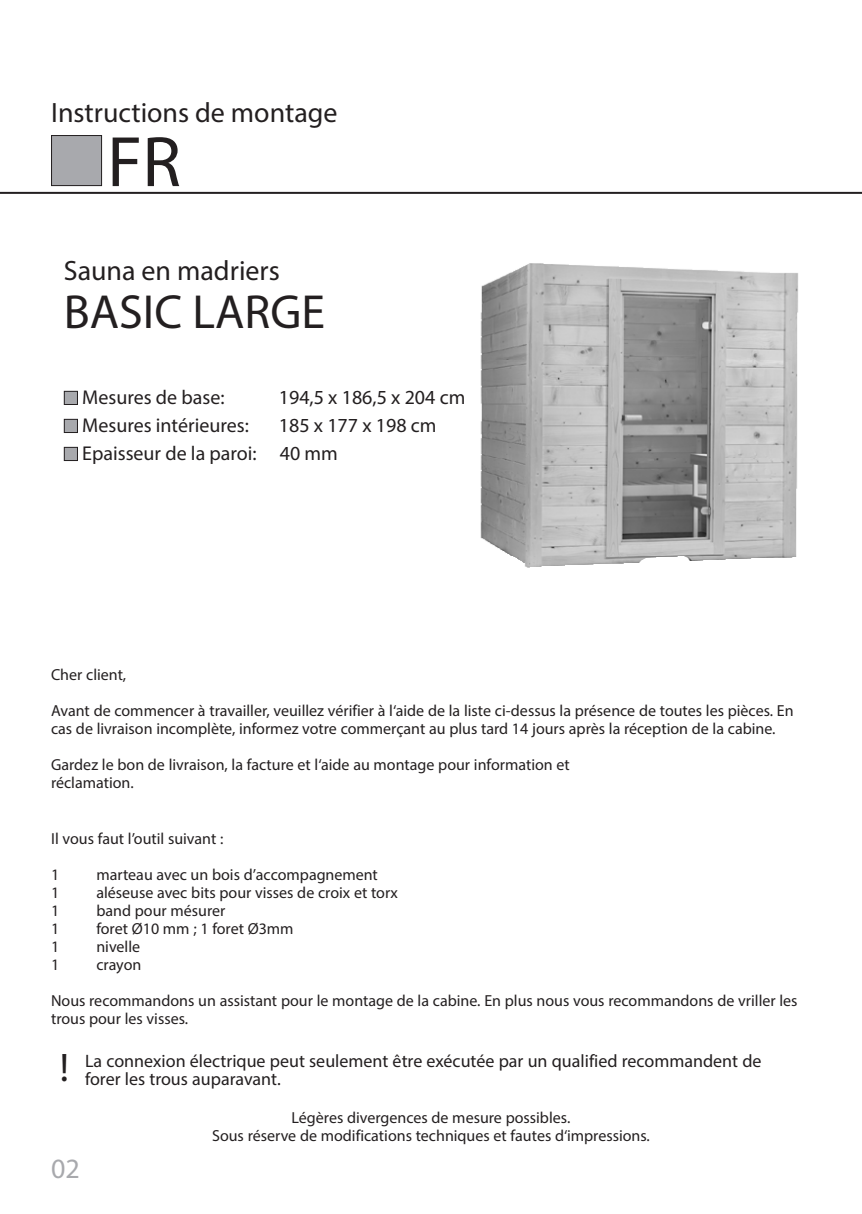
<style>
.page{position:relative;width:862px;height:1214px;background:#fff}
.page>*{position:absolute;margin:0;border:0;box-sizing:border-box;transform-origin:0 0}
.t1{font:72px "Myriad Pro";color:#231f20}
.t2{font:48px "Myriad Pro";color:#231f20}
.t3{font:40px "Myriad Pro";color:#231f20}
.t4{font:28px "Myriad Pro";color:#231f20}
.t5{font:28px "Myriad Pro";color:#a8a9ad}
.t6{font:20px "Myriad Pro";color:#231f20}
.t7{font:18px "Myriad Pro";color:#231f20}
.t8{font:16px/18px "Myriad Pro";color:#231f20}
</style>
<div class="page">
<hr style="left:0;top:192px;width:862px;height:2px;background:#231f20">
<div style="left:52px;top:135px;width:50px;height:50px;background:#a8a9ad"></div>
<div style="left:51px;top:135px;width:51px;height:51px;border:1px solid #231f20"></div>
<div style="left:64px;top:391px;width:13px;height:13px;background:#a8a9ad"></div>
<div style="left:64px;top:391px;width:14px;height:14px;border:1px solid #231f20"></div>
<div style="left:64px;top:419px;width:13px;height:13px;background:#a8a9ad"></div>
<div style="left:64px;top:419px;width:14px;height:14px;border:1px solid #231f20"></div>
<div style="left:64px;top:447px;width:13px;height:13px;background:#a8a9ad"></div>
<div style="left:64px;top:447px;width:14px;height:14px;border:1px solid #231f20"></div>
<img style="left:480px;top:263px;width:318px;height:305px">
<p class="t4" style="left:51px;top:95px;width:288px">Instructions de montage</p>
<p class="t1" style="left:107px;top:117px;width:75px">FR</p>
<p class="t4" style="left:64px;top:253px;width:218px">Sauna en madriers</p>
<p class="t2" style="left:64px;top:282px;width:263px">BASIC LARGE</p>
<p class="t6" style="left:82px;top:384px;width:144px">Mesures de base:</p>
<p class="t6" style="left:279px;top:384px;width:188px">194,5 x 186,5 x 204 cm</p>
<p class="t6" style="left:82px;top:412px;width:168px">Mesures intérieures:</p>
<p class="t6" style="left:279px;top:412px;width:159px">185 x 177 x 198 cm</p>
<p class="t6" style="left:82px;top:440px;width:257px">Epaisseur de la paroi: 40 mm</p>
<p class="t8" style="left:51px;top:665px;width:77px">Cher client,</p>
<p class="t8" style="left:51px;top:701px;width:744px">Avant de commencer à travailler, veuillez vérifier à l‘aide de la liste ci-dessus la présence de toutes les pièces. En cas de livraison incomplète, informez votre commerçant au plus tard 14 jours après la réception de la cabine.</p>
<p class="t8" style="left:51px;top:755px;width:520px">Gardez le bon de livraison, la facture et l‘aide au montage pour information et</p>
<p class="t8" style="left:51px;top:773px;width:84px">réclamation.</p>
<p class="t8" style="left:51px;top:829px;width:174px">Il vous faut l’outil suivant :</p>
<p class="t8" style="left:51px;top:865px;width:10px">1</p>
<p class="t8" style="left:96px;top:865px;width:283px">marteau avec un bois d’accompagnement</p>
<p class="t8" style="left:51px;top:883px;width:10px">1</p>
<p class="t8" style="left:96px;top:883px;width:303px">aléseuse avec bits pour visses de croix et torx</p>
<p class="t8" style="left:51px;top:901px;width:10px">1</p>
<p class="t8" style="left:96px;top:901px;width:130px">band pour mésurer</p>
<p class="t8" style="left:51px;top:919px;width:10px">1</p>
<p class="t8" style="left:96px;top:919px;width:199px">foret Ø10 mm ; 1 foret Ø3mm</p>
<p class="t8" style="left:51px;top:937px;width:10px">1</p>
<p class="t8" style="left:96px;top:937px;width:45px">nivelle</p>
<p class="t8" style="left:51px;top:955px;width:10px">1</p>
<p class="t8" style="left:96px;top:955px;width:46px">crayon</p>
<p class="t8" style="left:51px;top:991px;width:748px">Nous recommandons un assistant pour le montage de la cabine. En plus nous vous recommandons de vriller les trous pour les visses.</p>
<p class="t3" style="left:60px;top:1042px;width:11px">!</p>
<p class="t7" style="left:85px;top:1049px;width:678px">La connexion électrique peut seulement être exécutée par un qualified recommandent de</p>
<p class="t7" style="left:85px;top:1067px;width:197px">forer les trous auparavant.</p>
<p class="t8" style="left:292px;top:1108px;width:280px">Légères divergences de mesure possibles.</p>
<p class="t8" style="left:212px;top:1126px;width:439px">Sous réserve de modifications techniques et fautes d‘impressions.</p>
<p class="t5" style="left:51px;top:1151px;width:30px">02</p>
</div>
